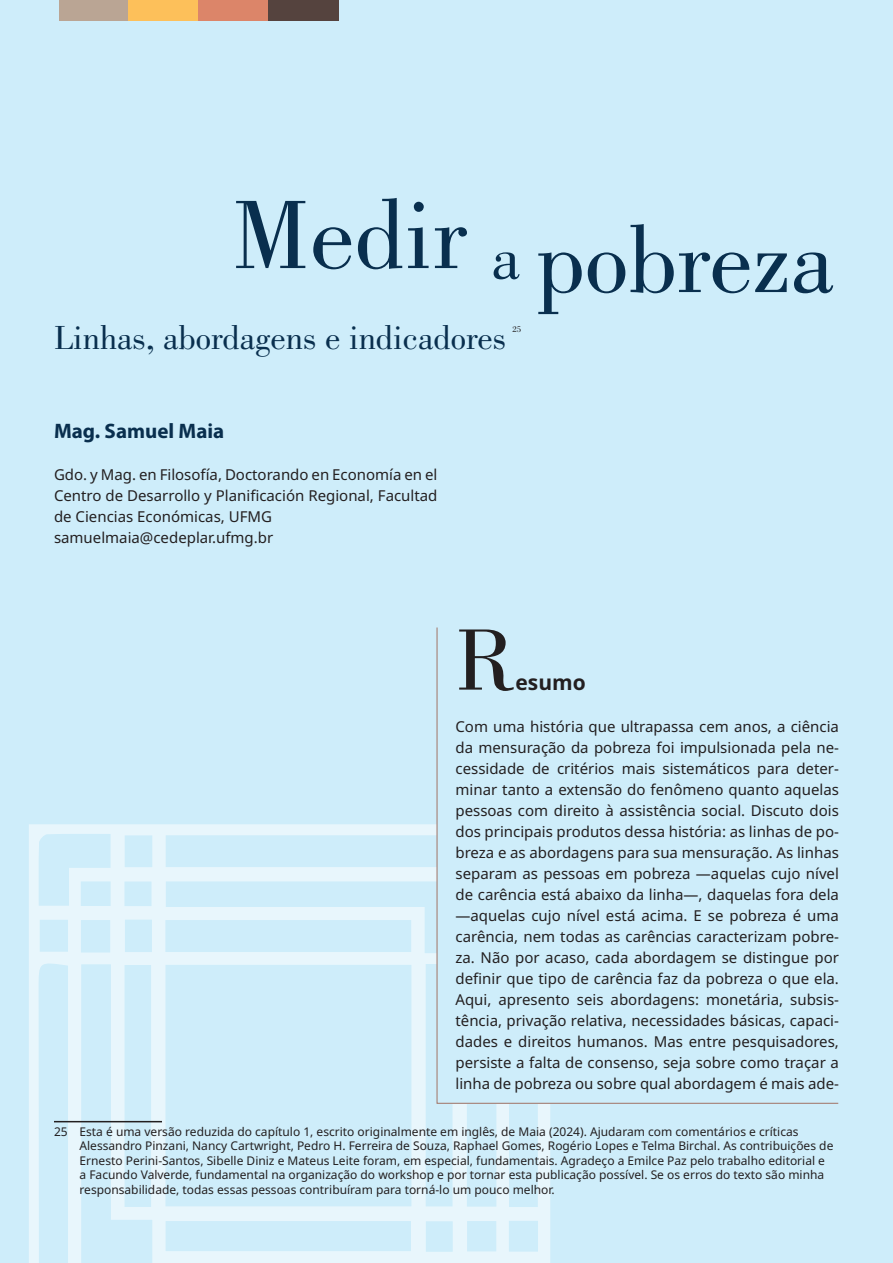
<style>
.page{position:relative;width:893px;height:1263px;background:#fff}
.page>*{position:absolute;margin:0;border:0;box-sizing:border-box;transform-origin:0 0}
.t1{font:97.5px "Bodoni";color:#092f4e}
.t2{font:90px "Bodoni Std";color:#231f20}
.t3{font:34.5px "Bodoni";color:#092f4e}
.t4{font:21px "Myriad Variable Concept";color:#092f4e}
.t5{font:700 21px "Noto Sans";color:#231f20}
.t6{font:15px/21px "Noto Sans";color:#231f20}
.t7{font:12px/14.4px "Noto Sans";color:#231f20}
.t8{font:8.7px "Bodoni";color:#231f20}
.s1{font-size:64.5px}
</style>
<div class="page">
<div style="left:0;top:0;width:893px;height:1262px;background:#ceedfa"></div>
<svg style="left:29px;top:824px;width:521px;height:439px"></svg>
<div style="left:59px;top:0;width:71px;height:21px;background:#baa594"></div>
<div style="left:129px;top:0;width:70px;height:21px;background:#fdc05a"></div>
<div style="left:198px;top:0;width:71px;height:21px;background:#dc8569"></div>
<div style="left:268px;top:0;width:71px;height:21px;background:#55433e"></div>
<svg style="left:436px;top:627px;width:403px;height:477px"></svg>
<hr style="left:54px;top:1121px;width:108px;height:1px;background:#231f20">
<h1 class="t1" style="left:232px;top:206px;width:604px"><sup>Medir</sup> <span class="s1">a</span> pobreza</h1>
<h3 class="t3" style="left:54px;top:318px;width:454px">Linhas, abordagens e indicadores</h3>
<p class="t8" style="left:513px;top:324px;width:10px">25</p>
<h3 class="t4" style="left:54px;top:418px;width:172px">-Mag. -Samuel -Maia</h3>
<p class="t6" style="left:54px;top:464px;width:385px">Gdo. y Mag. en Filosofía, Doctorando en Economía en el Centro de Desarrollo y Planificación Regional, Facultad de Ciencias Económicas, UFMG samuelmaia@cedeplar.ufmg.br</p>
<h2 class="t2" style="left:455px;top:610px;width:62px">R</h2>
<h3 class="t5" style="left:515px;top:670px;width:72px">esumo</h3>
<p class="t6" style="left:455px;top:716px;width:385px;text-align:justify">Com uma história que ultrapassa cem anos, a ciência da mensuração da pobreza foi impulsionada pela ne&shy;cessidade de critérios mais sistemáticos para deter&shy;minar tanto a extensão do fenômeno quanto aquelas pessoas com direito à assistência social. Discuto dois dos principais produtos dessa história: as linhas de po&shy;breza e as abordagens para sua mensuração. As linhas separam as pessoas em pobreza ―aquelas cujo nível de carência está abaixo da linha―, daquelas fora dela ―aquelas cujo nível está acima. E se pobreza é uma carência, nem todas as carências caracterizam pobre&shy;za. Não por acaso, cada abordagem se distingue por definir que tipo de carência faz da pobreza o que ela.<br>Aqui, apresento seis abordagens: monetária, subsis&shy;tência, privação relativa, necessidades básicas, capaci&shy;dades e direitos humanos. Mas entre pesquisadores, persiste a falta de consenso, seja sobre como traçar a linha de pobreza ou sobre qual abordagem é mais ade-</p>
<p class="t7" style="left:80px;top:1125px;width:755px;text-indent:-26px">25 -Esta é uma versão reduzida do capítulo 1, escrito originalmente em inglês, de Maia (2024). Ajudaram com comentários e críticas Alessandro Pinzani, Nancy Cartwright, Pedro H. Ferreira de Souza, Raphael Gomes, Rogério Lopes e Telma Birchal. As contribuições de Ernesto Perini-Santos, Sibelle Diniz e Mateus Leite foram, em especial, fundamentais. Agradeço a Emilce Paz pelo trabalho editorial e a Facundo Valverde, fundamental na organização do workshop e por tornar esta publicação possível. Se os erros do texto são minha responsabilidade, todas essas pessoas contribuíram para torná-lo um pouco melhor.</p>
</div>
